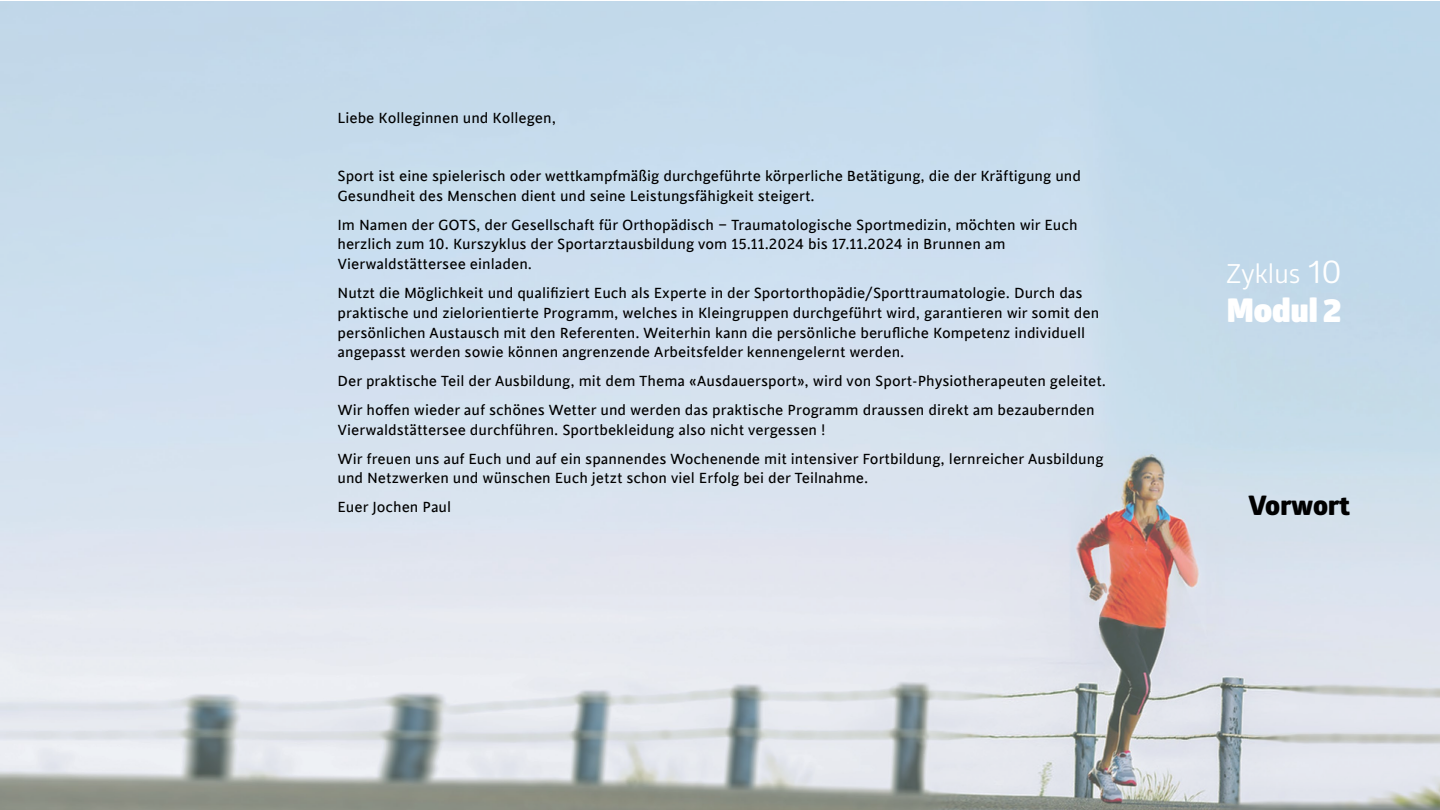
<style>
.page{position:relative;width:1440px;height:810px;background:#fff}
.page>*{position:absolute;margin:0;border:0;box-sizing:border-box;transform-origin:0 0}
.t1{font:900 32.78px "Glober";color:#fff}
.Absatzformat_4{font:800 27px "Glober";color:#000}
.t2{font:26.25px "Glober";color:#fff}
.t3{font:16.5px/19.8px "Cinta";color:#000}
.s1{font-size:32.78px}
</style>
<div class="page">
<img style="left:0;top:1px;width:1440px;height:809px">
<p class="t3" style="left:338px;top:109px;width:220px">Liebe Kolleginnen und Kollegen,</p>
<p class="t3" style="left:338px;top:166px;width:745px">Sport ist eine spielerisch oder wettkampfmäßig durchgeführte körperliche Betätigung, die der Kräftigung und<br>Gesundheit des Menschen dient und seine Leistungsfähigkeit steigert.</p>
<p class="t3" style="left:338px;top:215px;width:742px">Im Namen der GOTS, der Gesellschaft für Orthopädisch – Traumatologische Sportmedizin, möchten wir Euch herzlich zum 10. Kurszyklus der Sportarztausbildung vom 15.11.2024 bis 17.11.2024 in Brunnen am<br>Vierwaldstättersee einladen.</p>
<p class="t3" style="left:338px;top:283px;width:763px">Nutzt die Möglichkeit und qualifiziert Euch als Experte in der Sportorthopädie/Sporttraumatologie. Durch das praktische und zielorientierte Programm, welches in Kleingruppen durchgeführt wird, garantieren wir somit den persönlichen Austausch mit den Referenten. Weiterhin kann die persönliche berufliche Kompetenz individuell angepasst werden sowie können angrenzende Arbeitsfelder kennengelernt werden.</p>
<p class="t3" style="left:338px;top:372px;width:770px">Der praktische Teil der Ausbildung, mit dem Thema «Ausdauersport», wird von Sport-Physiotherapeuten geleitet.</p>
<p class="t3" style="left:338px;top:400px;width:759px">Wir hoffen wieder auf schönes Wetter und werden das praktische Programm draussen direkt am bezaubernden<br>Vierwaldstättersee durchführen. Sportbekleidung also nicht vergessen !</p>
<p class="t3" style="left:338px;top:449px;width:768px">Wir freuen uns auf Euch und auf ein spannendes Wochenende mit intensiver Fortbildung, lernreicher Ausbildung und Netzwerken und wünschen Euch jetzt schon viel Erfolg bei der Teilnahme.</p>
<p class="t3" style="left:338px;top:498px;width:115px">Euer Jochen Paul</p>
<p class="t2" style="left:1226px;top:255px;width:117px">Zyklus <span class="s1">10</span></p>
<p class="t1" style="left:1227px;top:285px;width:116px">Modul 2</p>
<p class="Absatzformat_4" style="left:1249px;top:486px;width:103px">Vorwort</p>
</div>
